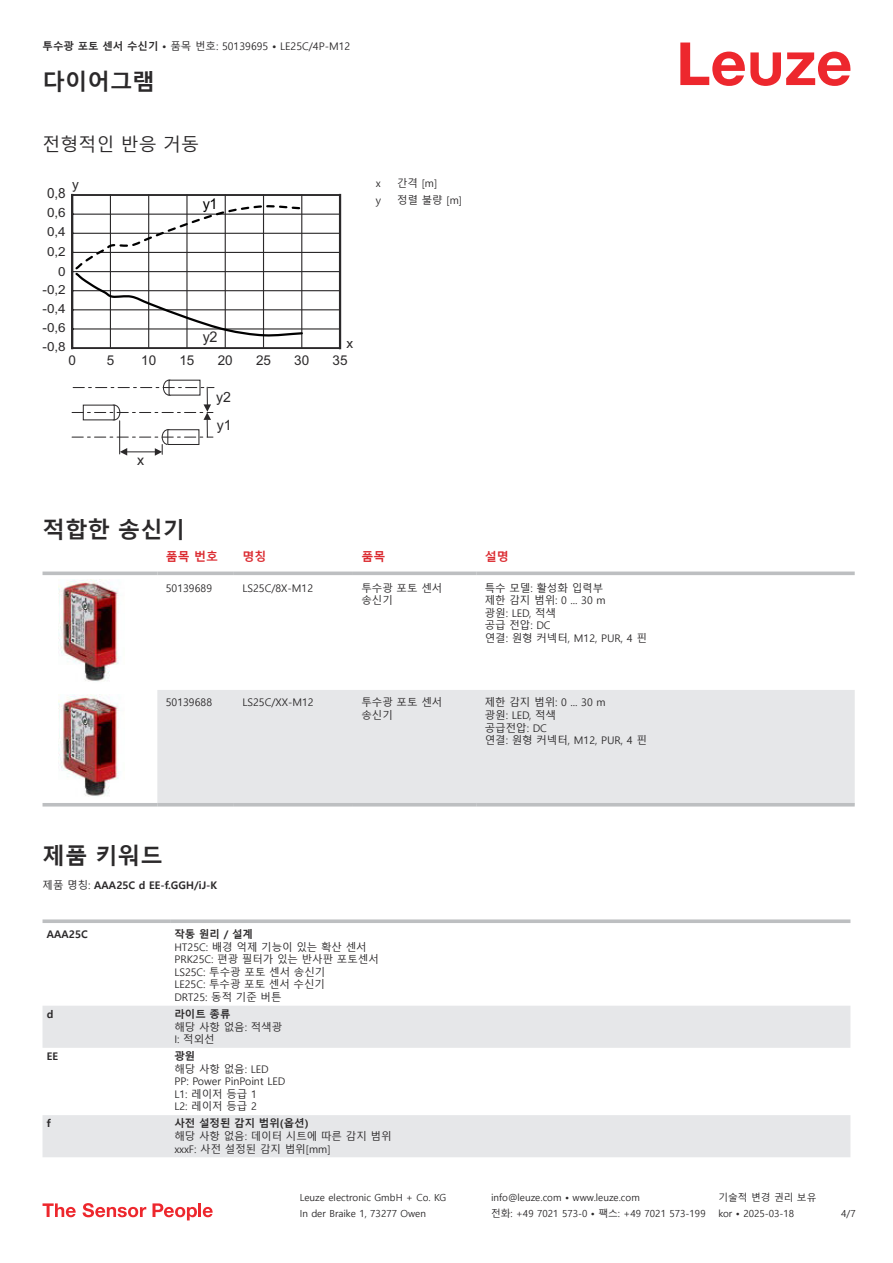
<style>
.page{position:relative;width:893px;height:1263px;background:#fff}
.page>*{position:absolute;margin:0;border:0;box-sizing:border-box;transform-origin:0 0}
.t1{font:700 22.5px "Malgun Gothic";color:#2b292a}
.t2{font:18px "Malgun Gothic";color:#2b292a}
.t3{font:14.85px "Arial";color:#2b292a}
.t4{font:14.85px "Arial";color:#000}
.t5{font:14.1px/27.8px "Arial";color:#2b292a}
.t6{font:13.95px "Arial";color:#2b292a;scale:.96 1}
.t7{font:13.5px "Arial";color:#2b292a}
.t8{font:12.75px "Arial";color:#2b292a;scale:1.06 1}
.t9{font:12.45px/19.2px "Arial";color:#2b292a;scale:1.08 1}
.t10{font:700 12px "Malgun Gothic";color:#db2a30}
.t11{font:10.5px/12.6px "Malgun Gothic";color:#2b292a}
.t12{font:700 10.5px "Malgun Gothic";color:#2b292a}
.t13{font:9.75px "Malgun Gothic";color:#2b292a}
.s1{font-weight:700}
.s2{font-weight:400}
</style>
<div class="page">
<svg style="left:680px;top:43px;width:170px;height:43px"></svg>
<div style="left:157px;top:690px;width:698px;height:113px;background:#e6e7e9"></div>
<svg style="left:43px;top:571px;width:114px;height:4px"></svg>
<svg style="left:157px;top:571px;width:77px;height:4px"></svg>
<svg style="left:234px;top:571px;width:119px;height:4px"></svg>
<svg style="left:353px;top:571px;width:123px;height:4px"></svg>
<svg style="left:476px;top:571px;width:379px;height:4px;background:#c5c7c9"></svg>
<hr style="left:43px;top:803px;width:114px;height:3px;background:#bdbfc1">
<hr style="left:157px;top:803px;width:77px;height:3px;background:#bdbfc1">
<hr style="left:234px;top:803px;width:119px;height:3px;background:#bdbfc1">
<hr style="left:353px;top:803px;width:123px;height:3px;background:#bdbfc1">
<hr style="left:476px;top:803px;width:379px;height:3px;background:#bdbfc1">
<img style="left:58px;top:579px;width:61px;height:103px">
<img style="left:58px;top:694px;width:61px;height:103px">
<svg style="left:43px;top:1006px;width:807px;height:151px;fill:#e6e7e9"></svg>
<svg style="left:43px;top:919px;width:127px;height:4px"></svg>
<svg style="left:170px;top:919px;width:680px;height:4px;background:#c4c6c8"></svg>
<svg style="left:43px;top:1203px;width:33px;height:14px"></svg>
<svg style="left:83px;top:1203px;width:63px;height:14px"></svg>
<svg style="left:153px;top:1203px;width:44px;height:17px"></svg>
<hr style="left:198px;top:1203px;width:3px;height:14px;background:#ed272d">
<svg style="left:203px;top:1207px;width:10px;height:10px"></svg>
<hr style="left:73px;top:214px;width:267px;height:1px;background:#2b292a">
<hr style="left:73px;top:233px;width:267px;height:1px;background:#2b292a">
<hr style="left:74px;top:252px;width:266px;height:1px;background:#2b292a">
<hr style="left:73px;top:271px;width:267px;height:1px;background:#2b292a">
<hr style="left:73px;top:290px;width:267px;height:1px;background:#2b292a">
<hr style="left:73px;top:309px;width:267px;height:1px;background:#2b292a">
<hr style="left:74px;top:328px;width:266px;height:1px;background:#2b292a">
<div style="left:71px;top:194px;width:270px;height:155px;border:2px solid #2b292a"></div>
<hr style="left:71px;top:195px;width:2px;height:153px;background:#2b292a">
<hr style="left:110px;top:195px;width:1px;height:153px;background:#2b292a">
<hr style="left:148px;top:195px;width:1px;height:153px;background:#2b292a">
<hr style="left:186px;top:195px;width:2px;height:153px;background:#2b292a">
<hr style="left:225px;top:195px;width:1px;height:153px;background:#2b292a">
<hr style="left:263px;top:195px;width:1px;height:153px;background:#2b292a">
<hr style="left:301px;top:195px;width:1px;height:153px;background:#2b292a">
<hr style="left:339px;top:195px;width:2px;height:153px;background:#2b292a">
<div style="left:162px;top:429px;width:12px;height:16px;border:1px solid #2b292a;border-radius:50%"></div>
<div style="left:168px;top:430px;width:31px;height:14px;background:#fff"></div>
<div style="left:167px;top:429px;width:32px;height:16px;border:1px solid #2b292a"></div>
<svg style="left:120px;top:444px;width:43px;height:12px"></svg>
<hr style="left:119px;top:421px;width:1px;height:33px;background:#2b292a">
<div style="left:163px;top:380px;width:12px;height:16px;border:1px solid #2b292a;border-radius:50%"></div>
<div style="left:169px;top:380px;width:31px;height:15px;background:#fff"></div>
<svg style="left:72px;top:387px;width:142px;height:51px"></svg>
<svg style="left:73px;top:203px;width:231px;height:135px"></svg>
<p class="t11" style="left:43px;top:40px;width:309px"><span class="s1">투수광 포토 센서 수신기 •</span> 품목 번호: 50139695 <span class="s1">•</span> LE25C/4P-M12</p>
<h1 class="t1" style="left:43px;top:69px;width:114px">다이어그램</h1>
<h2 class="t2" style="left:43px;top:135px;width:158px">전형적인 반응 거동</h2>
<p class="t7" style="left:72px;top:179px;width:8px">y</p>
<h3 class="t6" style="left:47px;top:188px;width:21px">0,8</h3>
<p class="t8" style="left:47px;top:208px;width:19px">0,6</p>
<p class="t9" style="left:47px;top:223px;width:19px">0,4</p>
<p class="t9" style="left:47px;top:243px;width:19px">0,2</p>
<p class="t9" style="left:58px;top:263px;width:8px">0</p>
<p class="t9" style="left:43px;top:281px;width:23px">-0,2</p>
<p class="t9" style="left:43px;top:300px;width:23px">-0,4</p>
<p class="t9" style="left:43px;top:319px;width:23px">-0,6 -0,8</p>
<h3 class="t4" style="left:203px;top:198px;width:16px">y1</h3>
<h3 class="t3" style="left:203px;top:331px;width:16px">y2</h3>
<p class="t7" style="left:346px;top:338px;width:8px">x</p>
<p class="t7" style="left:68px;top:355px;width:9px">0</p>
<p class="t7" style="left:141px;top:355px;width:17px">10</p>
<p class="t7" style="left:218px;top:355px;width:17px">20</p>
<p class="t7" style="left:294px;top:355px;width:17px">30</p>
<p class="t7" style="left:107px;top:355px;width:9px">5</p>
<p class="t7" style="left:179px;top:355px;width:17px">15</p>
<p class="t7" style="left:256px;top:355px;width:17px">25</p>
<p class="t7" style="left:333px;top:355px;width:17px">35</p>
<h3 class="t5" style="left:216px;top:384px;width:17px">y2 y1</h3>
<h3 class="t5" style="left:137px;top:448px;width:9px">x</h3>
<p class="t11" style="left:376px;top:177px;width:6px">x</p>
<p class="t11" style="left:397px;top:177px;width:42px">간격 [m]</p>
<p class="t11" style="left:376px;top:195px;width:7px">y</p>
<p class="t11" style="left:397px;top:194px;width:67px">정렬 불량 [m]</p>
<h1 class="t1" style="left:43px;top:517px;width:144px">적합한 송신기</h1>
<p class="t10" style="left:166px;top:549px;width:54px">품목 번호</p>
<p class="t10" style="left:242px;top:549px;width:25px">명칭</p>
<p class="t10" style="left:361px;top:549px;width:25px">품목</p>
<p class="t10" style="left:485px;top:549px;width:25px">설명</p>
<p class="t11" style="left:166px;top:582px;width:48px">50139689</p>
<p class="t11" style="left:242px;top:582px;width:72px">LS25C/8X-M12</p>
<p class="t11" style="left:361px;top:582px;width:82px">투수광 포토 센서 송신기</p>
<p class="t11" style="left:485px;top:582px;width:164px">특수 모델: 활성화 입력부<br>제한 감지 범위: 0 ... 30 m<br>광원: LED, 적색<br>공급 전압: DC<br>연결: 원형 커넥터, M12, PUR, 4 핀</p>
<p class="t11" style="left:166px;top:696px;width:48px">50139688</p>
<p class="t11" style="left:242px;top:696px;width:73px">LS25C/XX-M12</p>
<p class="t11" style="left:361px;top:696px;width:82px">투수광 포토 센서 송신기</p>
<p class="t11" style="left:485px;top:696px;width:164px">제한 감지 범위: 0 ... 30 m<br>광원: LED, 적색<br>공급전압: DC<br>연결: 원형 커넥터, M12, PUR, 4 핀</p>
<h1 class="t1" style="left:43px;top:842px;width:122px">제품 키워드</h1>
<p class="t12" style="left:43px;top:879px;width:176px"><span class="s2">제품 명칭:</span> AAA25C d EE-f.GGH/iJ-K</p>
<p class="t12" style="left:47px;top:928px;width:43px">AAA25C</p>
<p class="t12" style="left:174px;top:928px;width:80px">작동 원리 / 설계</p>
<p class="t11" style="left:174px;top:941px;width:206px">HT25C: 배경 억제 기능이 있는 확산 센서<br>PRK25C: 편광 필터가 있는 반사판 포토센서<br>LS25C: 투수광 포토 센서 송신기<br>LE25C: 투수광 포토 센서 수신기<br>DRT25: 동적 기준 버튼</p>
<p class="t12" style="left:47px;top:1008px;width:8px">d</p>
<p class="t12" style="left:174px;top:1008px;width:58px">라이트 종류</p>
<p class="t11" style="left:174px;top:1021px;width:109px">해당 사항 없음: 적색광<br>I: 적외선</p>
<p class="t12" style="left:47px;top:1050px;width:13px">EE</p>
<p class="t12" style="left:174px;top:1050px;width:22px">광원</p>
<p class="t11" style="left:174px;top:1063px;width:113px">해당 사항 없음: LED<br>PP: Power PinPoint LED<br>L1: 레이저 등급 1<br>L2: 레이저 등급 2</p>
<p class="t12" style="left:47px;top:1117px;width:5px">f</p>
<p class="t12" style="left:174px;top:1117px;width:136px">사전 설정된 감지 범위(옵션)</p>
<p class="t11" style="left:174px;top:1130px;width:219px">해당 사항 없음: 데이터 시트에 따른 감지 범위 xxxF: 사전 설정된 감지 범위[mm]</p>
<p class="t13" style="left:300px;top:1192px;width:148px">Leuze electronic GmbH + Co. KG</p>
<p class="t13" style="left:491px;top:1192px;width:150px">info@leuze.com • www.leuze.com</p>
<p class="t13" style="left:718px;top:1192px;width:100px">기술적 변경 권리 보유</p>
<p class="t13" style="left:300px;top:1208px;width:128px">In der Braike 1, 73277 Owen</p>
<p class="t13" style="left:491px;top:1208px;width:216px">전화: +49 7021 573-0 • 팩스: +49 7021 573-199</p>
<p class="t13" style="left:718px;top:1208px;width:77px">kor • 2025-03-18</p>
<p class="t13" style="left:841px;top:1208px;width:16px">4/7</p>
</div>
